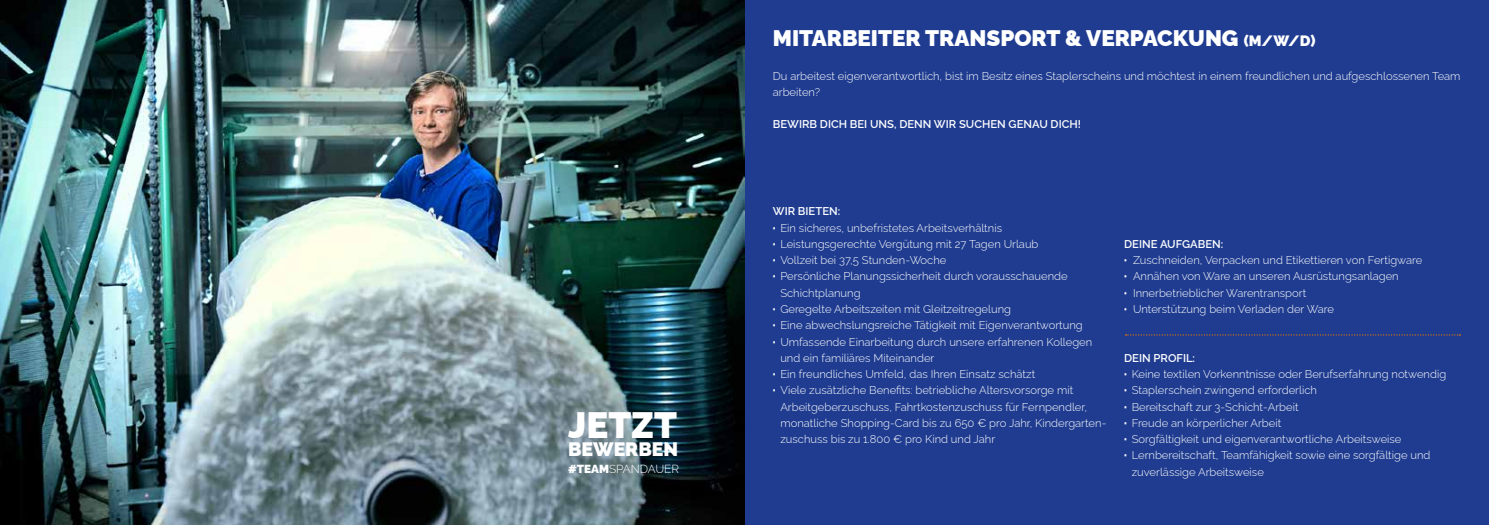
<style>
.page{position:relative;width:1489px;height:525px;background:#fff}
.page>*{position:absolute;margin:0;border:0;box-sizing:border-box;transform-origin:0 0}
.t1{font:900 36.75px "Raleway";color:#fff}
.t2{font:900 22.5px "Raleway";color:#fff}
.t3{font:900 19.5px "Raleway";color:#fff}
.t4{font:300 11.75px "Raleway";color:#fff}
.t5{font:300 11.25px/16.2px "Raleway";color:#fff}
.t6{font:600 11.25px "Raleway";color:#fff}
.s1{font-weight:900}
.s2{font-size:15px}
.s3{font-weight:600}
</style>
<div class="page">
<div style="left:744px;top:0;width:744px;height:524px;background:#1f3c90"></div>
<svg style="left:1125px;top:334px;width:335px;height:1px"></svg>
<img style="left:0;top:0;width:744px;height:524px">
<h1 class="t1" style="left:568px;top:395px;width:110px">JETZT</h1>
<h3 class="t3" style="left:568px;top:433px;width:111px">BEWERBEN</h3>
<p class="t4" style="left:568px;top:459px;width:112px"><span class="s1">#TEAM</span>SPANDAUER</p>
<h2 class="t2" style="left:772px;top:20px;width:544px">MITARBEITER TRANSPORT &amp; VERPACKUNG <span class="s2">(M/W/D)</span></h2>
<p class="t5" style="left:772px;top:66px;width:689px">Du arbeitest eigenverantwortlich, bist im Besitz eines Staplerscheins und möchtest in einem freundlichen und aufgeschlossenen Team arbeiten?</p>
<p class="t6" style="left:772px;top:115px;width:309px">BEWIRB DICH BEI UNS, DENN WIR SUCHEN GENAU DICH!</p>
<p class="t6" style="left:772px;top:202px;width:69px">WIR BIETEN:</p>
<p class="t5" style="left:772px;top:218px;width:231px"><span class="s1">·</span> Ein sicheres, unbefristetes Arbeitsverhältnis</p>
<p class="t5" style="left:772px;top:234px;width:267px"><span class="s1">·</span> Leistungsgerechte Vergütung mit 27 Tagen Urlaub</p>
<p class="t5" style="left:772px;top:251px;width:175px"><span class="s1">·</span> Vollzeit bei 37,5 Stunden-Woche</p>
<p class="t5" style="left:772px;top:267px;width:296px"><span class="s1">·</span> Persönliche Planungssicherheit durch vorausschauende</p>
<p class="t5" style="left:780px;top:283px;width:82px">Schichtplanung</p>
<p class="t5" style="left:772px;top:299px;width:240px"><span class="s1">·</span> Geregelte Arbeitszeiten mit Gleitzeitregelung</p>
<p class="t5" style="left:772px;top:316px;width:311px"><span class="s1">·</span> Eine abwechslungsreiche Tätigkeit mit Eigenverantwortung</p>
<p class="t5" style="left:772px;top:332px;width:321px"><span class="s1">·</span> Umfassende Einarbeitung durch unsere erfahrenen Kollegen</p>
<p class="t5" style="left:780px;top:348px;width:155px">und ein familiäres Miteinander</p>
<p class="t5" style="left:772px;top:364px;width:264px"><span class="s1">·</span> Ein freundliches Umfeld, das Ihren Einsatz schätzt</p>
<p class="t5" style="left:772px;top:381px;width:302px"><span class="s1">·</span> Viele zusätzliche Benefits: betriebliche Altersvorsorge mit</p>
<p class="t5" style="left:780px;top:397px;width:308px">Arbeitgeberzuschuss, Fahrtkostenzuschuss für Fernpendler,</p>
<p class="t5" style="left:780px;top:413px;width:327px">monatliche Shopping-Card bis zu 650 € pro Jahr, Kindergarten-</p>
<p class="t5" style="left:780px;top:429px;width:216px">zuschuss bis zu 1.800 € pro Kind und Jahr</p>
<p class="t5" style="left:1124px;top:234px;width:300px"><span class="s3">DEINE AUFGABEN:<br></span><span class="s1">·</span> Zuschneiden, Verpacken und Etikettieren von Fertigware <span class="s1">·</span> Annähen von Ware an unseren Ausrüstungsanlagen<br><span class="s1">·</span> Innerbetrieblicher Warentransport<br><span class="s1">·</span> Unterstützung beim Verladen der Ware</p>
<p class="t6" style="left:1124px;top:348px;width:72px">DEIN PROFIL:</p>
<p class="t5" style="left:1124px;top:364px;width:323px"><span class="s1">·</span> Keine textilen Vorkenntnisse oder Berufserfahrung notwendig</p>
<p class="t5" style="left:1124px;top:381px;width:194px"><span class="s1">·</span> Staplerschein zwingend erforderlich</p>
<p class="t5" style="left:1124px;top:397px;width:176px"><span class="s1">·</span> Bereitschaft zur 3-Schicht-Arbeit</p>
<p class="t5" style="left:1124px;top:413px;width:158px"><span class="s1">·</span> Freude an körperlicher Arbeit</p>
<p class="t5" style="left:1124px;top:429px;width:279px"><span class="s1">·</span> Sorgfältigkeit und eigenverantwortliche Arbeitsweise</p>
<p class="t5" style="left:1124px;top:445px;width:308px"><span class="s1">·</span> Lernbereitschaft, Teamfähigkeit sowie eine sorgfältige und</p>
<p class="t5" style="left:1131px;top:462px;width:134px">zuverlässige Arbeitsweise</p>
</div>
